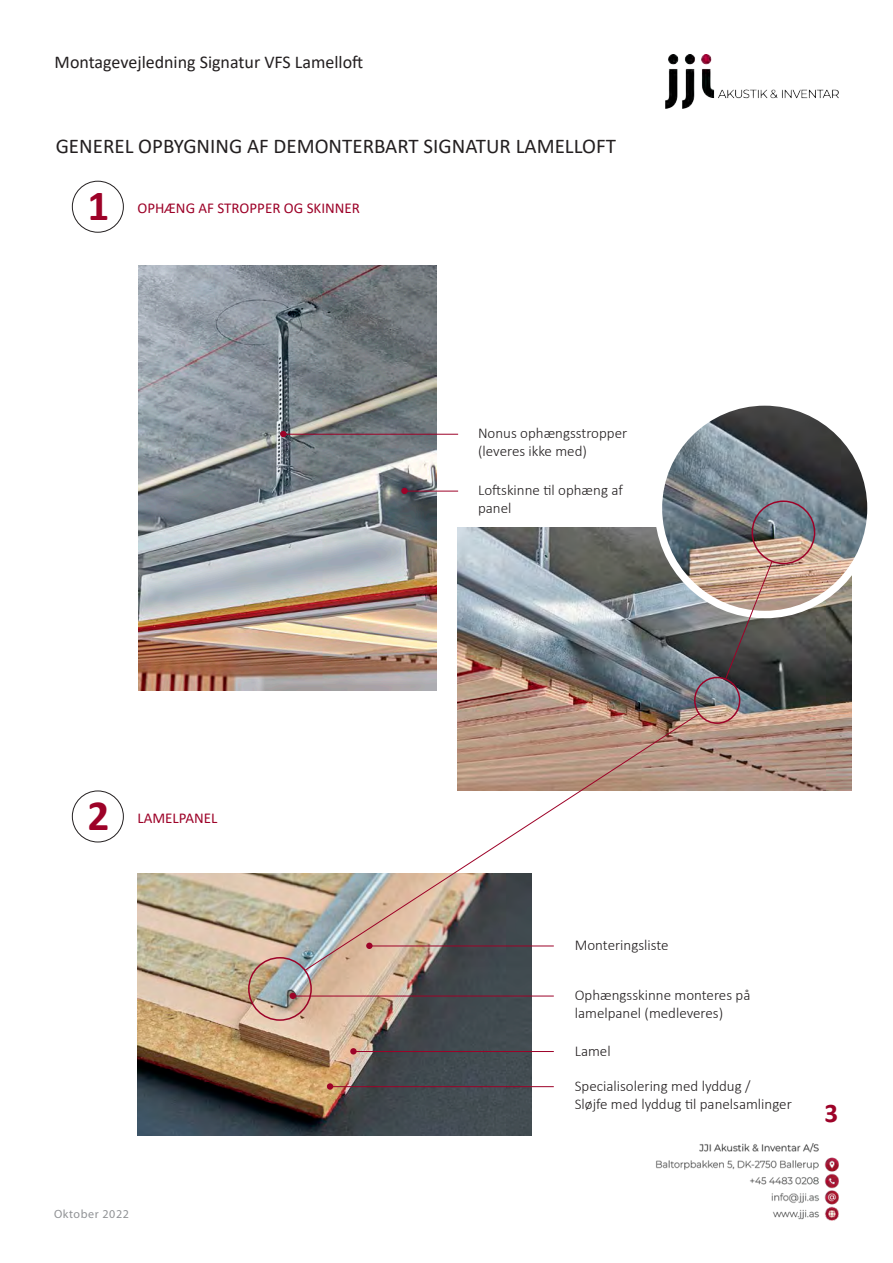
<style>
.page{position:relative;width:893px;height:1263px;background:#fff}
.page>*{position:absolute;margin:0;border:0;box-sizing:border-box;transform-origin:0 0}
.t1{font:700 43.2px "Calibri";color:#9d0228}
.t2{font:700 27px "Calibri";color:#9d0228}
.INDHOLD{font:21px "Calibri";color:#231f20}
.t3{font:18px "Calibri";color:#231f20}
.Brødtekst{font:300 15px/18px "Calibri";color:#231f20}
.Brødtekst-2{font:15px "Calibri";color:#9d0228}
.t4{font:12px "Myriad Pro";letter-spacing:.05em;color:#919396}
</style>
<div class="page">
<img style="left:665px;top:54px;width:173px;height:54px">
<img style="left:656px;top:1143px;width:182px;height:77px">
<img style="left:138px;top:266px;width:299px;height:424px">
<img style="left:457px;top:527px;width:395px;height:263px">
<img style="left:137px;top:873px;width:395px;height:263px">
<img style="left:658px;top:402px;width:213px;height:212px;border-radius:106px">
<div style="left:655px;top:398px;width:220px;height:220px;border:8px solid #fff;border-radius:50%"></div>
<div style="left:72px;top:181px;width:52px;height:51px;border:1px solid #231f20;border-radius:50%"></div>
<svg style="left:290px;top:993px;width:6px;height:6px"></svg>
<div style="left:327px;top:1083px;width:6px;height:7px;background:#9d0228;border-radius:50%"></div>
<div style="left:350px;top:1048px;width:7px;height:6px;background:#9d0228;border-radius:50%"></div>
<div style="left:72px;top:791px;width:52px;height:51px;border:1px solid #231f20;border-radius:50%"></div>
<div style="left:751px;top:500px;width:64px;height:64px;border:2px solid #9d0228;border-radius:50%"></div>
<img style="left:725px;top:560px;width:48px;height:120px">
<div style="left:694px;top:677px;width:46px;height:47px;border:2px solid #9d0228;border-radius:50%"></div>
<div style="left:248px;top:957px;width:64px;height:64px;border:2px solid #9d0228;border-radius:50%"></div>
<hr style="left:293px;top:996px;width:261px;height:1px;background:#9d0228">
<hr style="left:330px;top:1086px;width:224px;height:1px;background:#9d0228">
<hr style="left:353px;top:1051px;width:201px;height:1px;background:#9d0228">
<div style="left:401px;top:488px;width:7px;height:6px;background:#9d0228;border-radius:50%"></div>
<hr style="left:404px;top:491px;width:54px;height:1px;background:#9d0228">
<div style="left:280px;top:431px;width:7px;height:6px;background:#9d0228;border-radius:50%"></div>
<hr style="left:283px;top:434px;width:175px;height:1px;background:#9d0228">
<svg style="left:304px;top:713px;width:396px;height:258px"></svg>
<p class="t3" style="left:55px;top:49px;width:310px">Montagevejledning Signatur VFS Lamelloft</p>
<p class="INDHOLD" style="left:56px;top:131px;width:562px">GENEREL OPBYGNING AF DEMONTERBART SIGNATUR LAMELLOFT</p>
<p class="t1" style="left:87px;top:175px;width:23px">1</p>
<p class="Brødtekst-2" style="left:138px;top:197px;width:224px">OPHÆNG AF STROPPER OG SKINNER</p>
<p class="Brødtekst" style="left:478px;top:424px;width:151px">Nonus ophængsstropper</p>
<p class="Brødtekst" style="left:478px;top:442px;width:110px">(leveres ikke med)</p>
<p class="Brødtekst" style="left:478px;top:481px;width:146px">Loftskinne til ophæng af panel</p>
<p class="t1" style="left:87px;top:785px;width:23px">2</p>
<p class="Brødtekst-2" style="left:138px;top:807px;width:82px">LAMELPANEL</p>
<p class="t4" style="left:54px;top:1206px;width:76px">Oktober 2022</p>
<p class="Brødtekst" style="left:575px;top:936px;width:95px">Monteringsliste</p>
<p class="Brødtekst" style="left:575px;top:986px;width:177px">Ophængsskinne monteres på lamelpanel (medleveres)</p>
<p class="Brødtekst" style="left:575px;top:1041px;width:37px">Lamel</p>
<p class="Brødtekst" style="left:575px;top:1077px;width:177px">Specialisolering med lyddug /</p>
<p class="Brødtekst" style="left:575px;top:1095px;width:219px">Sløjfe med lyddug til panelsamlinger</p>
<h2 class="t2" style="left:825px;top:1093px;width:15px">3</h2>
</div>
